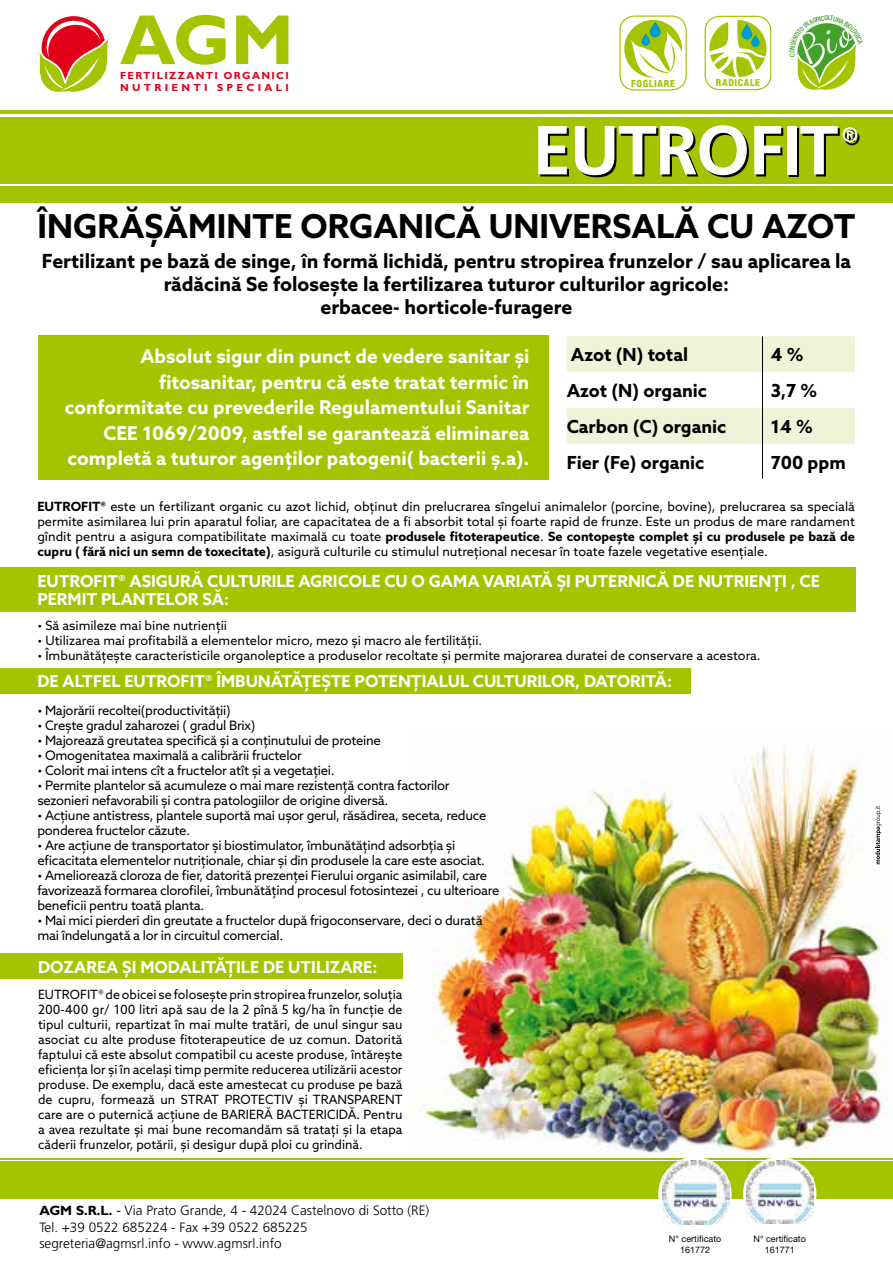
<style>
.page{position:relative;width:893px;height:1263px;background:#fff}
.page>*{position:absolute;margin:0;border:0;box-sizing:border-box;transform-origin:0 0}
.t1{font:700 71.25px "Gill Sans Std";color:#a4c400}
.t2{font:700 69.15px "Frutiger LT Std";letter-spacing:-.02em;color:#fff}
.t3{font:700 33px "Azo Sans";color:#000}
.t4{font:700 20.7px "Frutiger LT Std";color:#fff}
.t5{font:700 19.5px/23.4px "Azo Sans";color:#000;text-align:center}
.t6{font:700 19.05px/25.5px "Azo Sans";color:#fff;text-align:right}
.t7{font:700 18px "Azo Sans";color:#000}
.t8{font:700 16.5px/18px "Azo Sans";color:#fff}
.t9{font:300 13.5px/16.5px "Frutiger LT Std";color:#000}
.t10{font:13.05px/15px "Azo Sans";letter-spacing:-.02em;color:#000}
.t11{font:12.75px/15px "Azo Sans";color:#000;text-align:justify}
.t12{font:700 10.35px/11.7px "Gill Sans Std";letter-spacing:.13em;color:#e2001a}
.t13{font:800 condensed 9.75px "Helvetica Neue LT Std";letter-spacing:.07em;color:#a4c400}
.t14{font:9px/10.5px "Helvetica Neue LT Std";color:#000;text-align:center}
.s1{font-weight:700}
.s2{font-family:"Gill Sans Std";font-weight:700}
.s3{font-weight:400}
</style>
<div class="page">
<img style="left:409px;top:746px;width:480px;height:412px">
<div style="left:38px;top:335px;width:511px;height:145px;background:#a4c400"></div>
<div style="left:0;top:568px;width:855px;height:44px;background:#a4c400"></div>
<div style="left:0;top:952px;width:403px;height:26px;background:#a4c400"></div>
<div style="left:0;top:668px;width:690px;height:26px;background:#a4c400"></div>
<svg style="left:567px;top:336px;width:288px;height:108px"></svg>
<hr style="left:762px;top:336px;width:1px;height:143px;background:#000">
<div style="left:0;top:117px;width:893px;height:66px;background:#a4c400"></div>
<hr style="left:0;top:110px;width:893px;height:4px;background:#a4c400">
<div style="left:0;top:186px;width:893px;height:16px;background:#a4c400"></div>
<svg style="left:875px;top:806px;width:6px;height:58px"></svg>
<div style="left:0;top:1161px;width:893px;height:29px;background:#a4c400"></div>
<hr style="left:0;top:1158px;width:893px;height:2px;background:#a4c400">
<div style="left:0;top:1192px;width:893px;height:7px;background:#a4c400"></div>
<svg style="left:744px;top:1158px;width:71px;height:71px"></svg>
<div style="left:743px;top:1157px;width:73px;height:73px;border:2px solid #fff;border-radius:50%"></div>
<svg style="left:659px;top:1158px;width:72px;height:71px"></svg>
<div style="left:658px;top:1157px;width:74px;height:73px;border:2px solid #fff;border-radius:50%"></div>
<img style="left:747px;top:1160px;width:67px;height:64px">
<img style="left:663px;top:1160px;width:67px;height:64px">
<svg style="left:39px;top:16px;width:70px;height:76px"></svg>
<svg style="left:709px;top:20px;width:58px;height:57px"></svg>
<svg style="left:741px;top:24px;width:11px;height:15px"></svg>
<svg style="left:751px;top:35px;width:9px;height:12px"></svg>
<div style="left:705px;top:16px;width:66px;height:74px;border:1px solid #a4c400;border-radius:15px"></div>
<svg style="left:624px;top:20px;width:58px;height:58px"></svg>
<div style="left:619px;top:15px;width:68px;height:76px;border:1px solid #a4c400;border-radius:15px"></div>
<svg style="left:797px;top:23px;width:60px;height:67px"></svg>
<h1 class="t1" style="left:120px;top:-2px;width:175px">AGM</h1>
<p class="t12" style="left:120px;top:70px;width:170px">FERTILIZZANTI ORGANICI<br>NUTRIENTI SPECIALI</p>
<p class="t13" style="left:631px;top:77px;width:45px">FOGLIARE</p>
<p class="t13" style="left:716px;top:77px;width:46px">RADICALE</p>
<h2 class="t2" style="left:533px;top:110px;width:307px">EUTROFIT</h2>
<h3 class="t4" style="left:842px;top:123px;width:18px">®</h3>
<h3 class="t3" style="left:38px;top:204px;width:819px">ÎNGRĂȘĂMINTE ORGANICĂ UNIVERSALĂ CU AZOT</h3>
<h3 class="t5" style="left:42px;top:249px;width:811px">Fertilizant pe bază de singe, în formă lichidă, pentru stropirea frunzelor / sau aplicarea la rădăcină Se folosește la fertilizarea tuturor culturilor agricole:<br>erbacee- horticole-furagere</h3>
<p class="t6" style="left:65px;top:343px;width:466px">Absolut sigur din punct de vedere sanitar și fitosanitar, pentru că este tratat termic în conformitate cu prevederile Regulamentului Sanitar CEE 1069/2009, astfel se garantează eliminarea completă a tuturor agenților patogeni( bacterii ș.a).</p>
<p class="t11" style="left:37px;top:499px;width:819px"><span class="s1">EUTROFIT®</span> este un fertilizant organic cu azot lichid, obținut din prelucrarea sîngelui animalelor (porcine, bovine), prelucrarea sa specială permite asimilarea lui prin aparatul foliar, are capacitatea de a fi absorbit total și foarte rapid de frunze. Este un produs de mare randament gîndit pentru a asigura compatibilitate maximală cu toate <span class="s1">produsele fitoterapeutice</span>. <span class="s1">Se contopește complet și cu produsele pe bază de cupru ( fără nici un semn de toxecitate)</span>, asigură culturile cu stimulul nutrețional necesar în toate fazele vegetative esențiale.</p>
<h3 class="t7" style="left:571px;top:343px;width:119px">Azot (N) total</h3>
<h3 class="t7" style="left:771px;top:343px;width:34px">4 %</h3>
<h3 class="t7" style="left:567px;top:379px;width:142px">Azot (N) organic</h3>
<h3 class="t7" style="left:771px;top:379px;width:48px">3,7 %</h3>
<h3 class="t7" style="left:567px;top:415px;width:161px">Carbon (C) organic</h3>
<h3 class="t7" style="left:771px;top:415px;width:44px">14 %</h3>
<h3 class="t7" style="left:567px;top:451px;width:139px">Fier (Fe) organic</h3>
<h3 class="t7" style="left:771px;top:451px;width:77px">700 ppm</h3>
<p class="t8" style="left:37px;top:572px;width:784px">EUTROFIT® ASIGURĂ CULTURILE AGRICOLE CU O GAMA VARIATĂ ȘI PUTERNICĂ DE NUTRIENȚI , CE<br>PERMIT PLANTELOR SĂ:</p>
<p class="t11" style="left:37px;top:618px;width:191px">• Să asimileze mai bine nutrienții</p>
<p class="t11" style="left:37px;top:633px;width:446px">• Utilizarea mai profitabilă a elementelor micro, mezo și macro ale fertilității.</p>
<p class="t11" style="left:37px;top:648px;width:725px">• Îmbunătățește caracteristicile organoleptice a produselor recoltate și permite majorarea duratei de conservare a acestora.</p>
<p class="t8" style="left:37px;top:672px;width:636px">DE ALTFEL EUTROFIT® ÎMBUNĂTĂȚEȘTE POTENȚIALUL CULTURILOR, DATORITĂ:</p>
<p class="t10" style="left:37px;top:703px;width:195px">• Majorării recoltei(productivității)</p>
<p class="t10" style="left:37px;top:718px;width:220px">• Crește gradul zaharozei ( gradul Brix)</p>
<p class="t10" style="left:37px;top:733px;width:345px">• Majorează greutatea specifică și a conținutului de proteine</p>
<p class="t10" style="left:37px;top:748px;width:266px">• Omogenitatea maximală a calibrării fructelor</p>
<p class="t10" style="left:37px;top:763px;width:299px">• Colorit mai intens cît a fructelor atît și a vegetației.</p>
<p class="t10" style="left:37px;top:778px;width:414px">• Permite plantelor să acumuleze o mai mare rezistență contra factorilor sezonieri nefavorabili și contra patologiilor de origine diversă.</p>
<p class="t10" style="left:37px;top:808px;width:451px">• Acțiune antistress, plantele suportă mai ușor gerul, răsădirea, seceta, reduce ponderea fructelor căzute.</p>
<p class="t10" style="left:37px;top:838px;width:449px">• Are acțiune de transportator și biostimulator, îmbunătățind adsorbția și eficacitata elementelor nutriționale, chiar și din produsele la care este asociat.</p>
<p class="t10" style="left:37px;top:868px;width:464px">• Ameliorează cloroza de fier, datorită prezenței Fierului organic asimilabil, care favorizează formarea clorofilei, îmbunătățind procesul fotosintezei , cu ulterioare beneficii pentru toată planta.</p>
<p class="t10" style="left:37px;top:913px;width:447px">• Mai mici pierderi din greutate a fructelor după frigoconservare, deci o durată mai îndelungată a lor in circuitul comercial.</p>
<p class="t8" style="left:38px;top:957px;width:341px">DOZAREA ȘI MODALITĂȚILE DE UTILIZARE:</p>
<p class="t11" style="left:38px;top:986px;width:366px">EUTROFIT® de obicei se folosește prin stropirea frunzelor, soluția 200-400 gr/ 100 litri apă sau de la 2 pînă 5 kg/ha în funcție de tipul culturii, repartizat în mai multe tratări, de unul singur sau asociat cu alte produse fitoterapeutice de uz comun. Datorită faptului că este absolut compatibil cu aceste produse, întărește eficiența lor și în același timp permite reducerea utilizării acestor produse. De exemplu, dacă este amestecat cu produse pe bază de cupru, formează un STRAT PROTECTIV și TRANSPARENT care are o puternică acțiune de BARIERĂ BACTERICIDĂ. Pentru a avea rezultate și mai bune recomandăm să tratați și la etapa căderii frunzelor, potării, și desigur după ploi cu grindină.</p>
<p class="t9" style="left:39px;top:1203px;width:391px"><span class="s2">AGM S.R.L.</span> <span class="s3">-</span> Via Prato Grande, 4 - 42024 Castelnovo di Sotto (RE)<br>Tel. +39 0522 685224 - Fax +39 0522 685225 segreteria@agmsrl.info - www.agmsrl.info</p>
<p class="t14" style="left:669px;top:1233px;width:54px">N° certificato<br>161772</p>
<p class="t14" style="left:753px;top:1233px;width:54px">N° certificato<br>161771</p>
</div>
